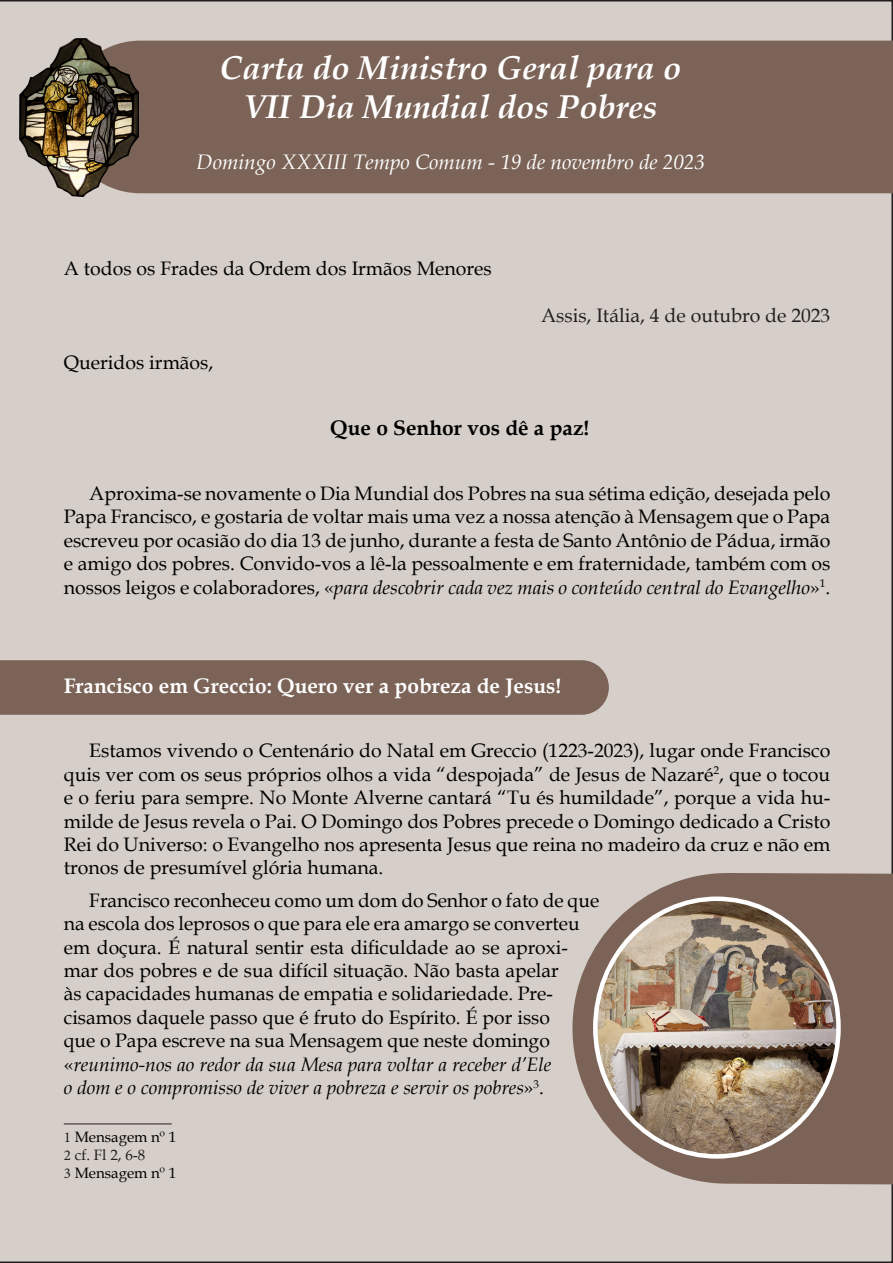
<style>
.page{position:relative;width:893px;height:1263px;background:#d6cfc9}
.page>*{position:absolute;margin:0;border:0;box-sizing:border-box;transform-origin:0 0}
.No_Spacing{font:italic 700 33px "Book Antiqua";color:#fff}
.No_Spacing-2{font:700 21px "Book Antiqua";color:#fff}
.No_Spacing-3{font:italic 21px "Book Antiqua";color:#fff}
.No_Spacing-4{font:700 21px "Book Antiqua";color:#000}
.No_Spacing-5{font:19.5px/23.4px "Book Antiqua";color:#000;text-align:justify}
.No_Spacing-6{font:19.5px "Book Antiqua";color:#231f20}
.t1{font:15px "Book Antiqua";color:#000}
.t2{font:15px "Book Antiqua";color:#231f20}
.s1{font-style:italic}
.s2{font-family:"Minion Pro";color:#231f20}
.s3{font-family:"Minion Pro"}
</style>
<div class="page">
<div style="left:0;top:660px;width:609px;height:55px;background:#7b6357"></div>
<hr style="left:64px;top:1123px;width:108px;height:1px;background:#231f20">
<div style="left:138px;top:41px;width:755px;height:152px;background:#7b6357"></div>
<img style="left:19px;top:38px;width:119px;height:158px">
<svg style="left:572px;top:873px;width:321px;height:312px;background:#927f74"></svg>
<img style="left:595px;top:899px;width:243px;height:257px">
<p class="No_Spacing" style="left:220px;top:45px;width:463px">Carta do Ministro Geral para o</p>
<p class="No_Spacing" style="left:244px;top:84px;width:415px">VII Dia Mundial dos Pobres</p>
<p class="No_Spacing-3" style="left:196px;top:147px;width:510px">Domingo XXXIII Tempo Comum - 19 de novembro de 2023</p>
<p class="No_Spacing-5" style="left:64px;top:256px;width:429px">A todos os Frades da Ordem dos Irmãos Menores</p>
<p class="No_Spacing-5" style="left:64px;top:350px;width:151px">Queridos irmãos,</p>
<p class="No_Spacing-6" style="left:541px;top:301px;width:291px">Assis, Itália, 4 de outubro de 2023</p>
<p class="No_Spacing-4" style="left:330px;top:414px;width:261px">Que o Senhor vos dê a paz!</p>
<p class="No_Spacing-5" style="left:64px;top:481px;width:768px;text-indent:26px">Aproxima-se novamente o Dia Mundial dos Pobres na sua sétima edição, desejada pelo Papa Francisco, e gostaria de voltar mais uma vez a nossa atenção à Mensagem que o Papa escreveu por ocasião do dia 13 de junho, durante a festa de Santo Antônio de Pádua, irmão e amigo dos pobres. Convido-vos a lê-la pessoalmente e em fraternidade, também com os nossos leigos e colaboradores, «<span class="s1">para descobrir cada vez mais o conteúdo central do Evangelho</span>»<sup>1</sup>.</p>
<p class="No_Spacing-2" style="left:64px;top:671px;width:499px">Francisco em Greccio: Quero ver a pobreza de Jesus!</p>
<p class="No_Spacing-5" style="left:64px;top:738px;width:768px;text-indent:26px">Estamos vivendo o Centenário do Natal em Greccio (1223-2023), lugar onde Francisco quis ver com os seus próprios olhos a vida “despojada” de Jesus de Nazaré<sup>2</sup>, que o tocou e o feriu para sempre. No Monte Alverne cantará “Tu és humildade”, porque a vida hu&shy;milde de Jesus revela o Pai. O Domingo dos Pobres precede o Domingo dedicado a Cristo Rei do Universo: o Evangelho nos apresenta Jesus que reina no madeiro da cruz e não em tronos de presumível glória humana.</p>
<p class="No_Spacing-5" style="left:64px;top:888px;width:537px;text-align:left;text-indent:26px">Francisco reconheceu como um dom do Senhor o fato de que na escola dos leprosos o que para ele era amargo se converteu em doçura. É natural sentir esta dificuldade ao se aproxi&shy;mar dos pobres e de sua difícil situação. Não basta apelar<br>às capacidades humanas de empatia e solidariedade. Pre&shy;cisamos daquele passo que é fruto do Espírito. É por isso<br>que o Papa escreve na sua Mensagem que neste domingo «<span class="s1">reunimo-nos ao redor da sua Mesa para voltar a receber d’Ele<br>o dom e o compromisso de viver a pobreza e servir os pobres</span>»<sup>3</sup>.</p>
<p class="t1" style="left:64px;top:1126px;width:114px"><span class="s2">1</span> Mensagem nº 1</p>
<p class="t2" style="left:64px;top:1144px;width:83px"><span class="s3">2</span> cf. Fl 2, 6-8</p>
<p class="t1" style="left:64px;top:1162px;width:114px"><span class="s2">3</span> Mensagem nº 1</p>
</div>
